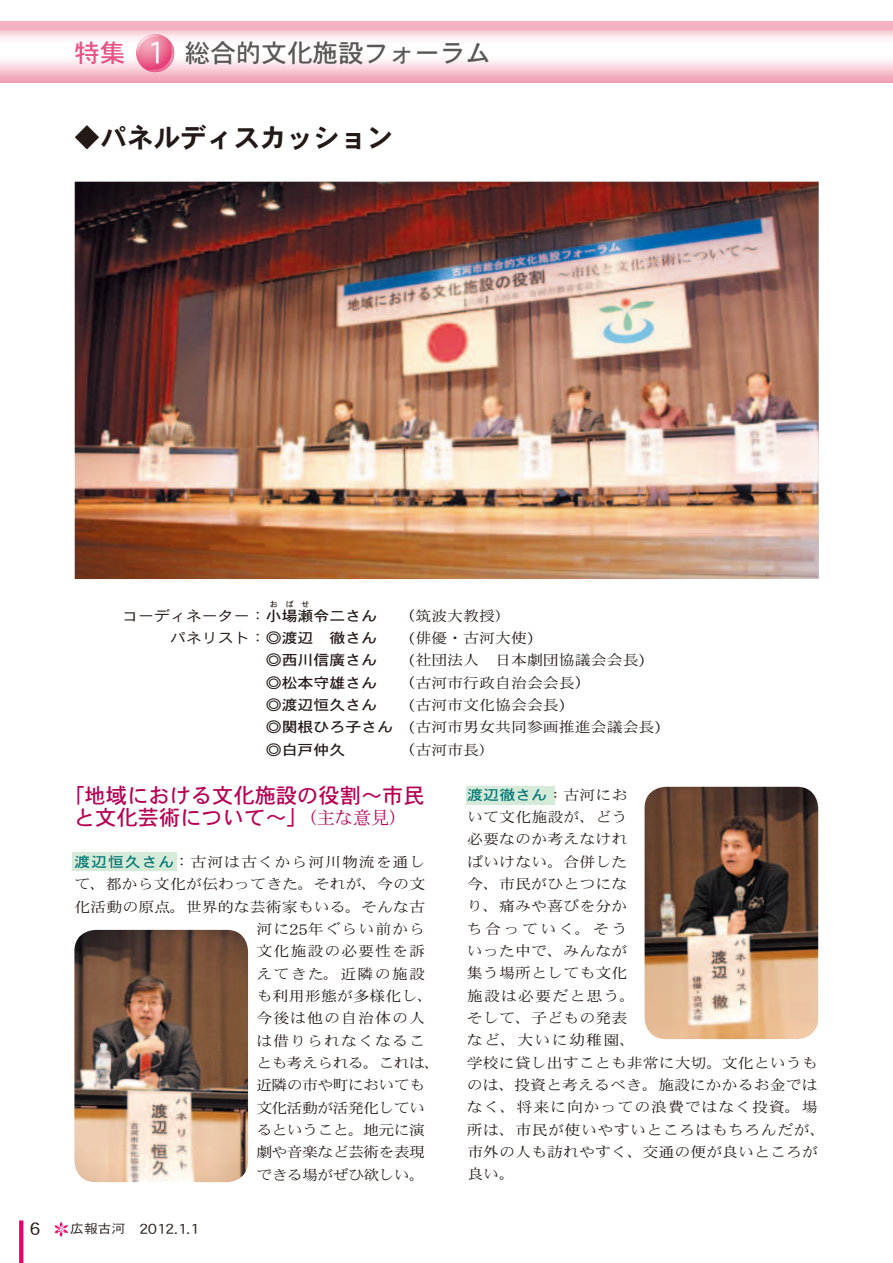
<style>
.page{position:relative;width:893px;height:1263px;background:#fff}
.page>*{position:absolute;margin:0;border:0;box-sizing:border-box;transform-origin:0 0}
.t1{font:26.55px "DFHS Gothic Std W7";color:#231916}
.t2{font:25.5px "DFHS Gothic Std W5";color:#595857}
.t3{font:21.3px/22.4px "DFHS Gothic Std W5";color:#b60055;text-align:center}
.t4{font:19.2px "DFHS Gothic Std W3";color:#231916;scale:1.11 1}
.t5{font:15.6px "DFHS Gothic Std W3";color:#231916;scale:1.11 1}
.t6{font:14.4px/22.4px "DFHS Mincho Std W3";letter-spacing:.005em;color:#231916;scale:1.11 1}
.t7{font:14.4px "DFHS Mincho Std W3";letter-spacing:-.04em;color:#231916;scale:1.11 1}
.t8{font:14.4px "DFHS Gothic Std W5";color:#231916;scale:1.11 1}
.t9{font:14.4px "DFHS Mincho Std W3";letter-spacing:.065em;color:#231916;scale:1.11 1}
.t10{font:14.4px "DFHS Mincho Std W3";letter-spacing:.055em;color:#231916;scale:1.11 1}
.t11{font:14.4px "DFHS Gothic Std W3";color:#231916;scale:1.11 1}
.t12{font:14.4px "DFHS Mincho Std W3";letter-spacing:.06em;color:#231916;scale:1.11 1}
.t13{font:14.4px "DFHS Mincho Std W3";letter-spacing:.075em;color:#231916;scale:1.11 1}
.t14{font:14.4px "DFHS Gothic Std W5";letter-spacing:.01em;color:#007572;scale:1.11 1}
.t15{font:7.95px "DFHS Gothic Std W5";color:#231916}
.s1{color:#e95385}
.s2{font-family:"DFHS Gothic Std W3";font-size:34.5px;color:#fff}
.s3{font-family:"DFHS Mincho Std W3"}
.s4{font-family:"DFHS Gothic Std W5"}
.s5{font-size:16.5px}
.s6{font-family:"DFHS Gothic Std W3"}
.s7{font-family:"DFHS Mincho Std W3";font-size:18px}
.s8{font-family:"DFHS Gothic Std W3";color:#231916}
.s9{font-family:"DFHS Mincho Std W3";color:#231916}
.s10{font-family:"DFHS Gothic Std W5";color:#007572}
.s11{font-size:12.45px}
</style>
<div class="page">
<div style="left:73px;top:852px;width:104px;height:19px;background:#d5ead8"></div>
<div style="left:466px;top:786px;width:88px;height:18px;background:#d5ead8"></div>
<img style="left:75px;top:182px;width:744px;height:397px">
<img style="left:74px;top:930px;width:174px;height:252px">
<img style="left:645px;top:787px;width:173px;height:252px">
<img style="left:55px;top:1222px;width:14px;height:14px">
<svg style="left:19px;top:1220px;width:4px;height:43px"></svg>
<svg style="left:136px;top:34px;width:38px;height:38px"></svg>
<h2 class="t2" style="left:74px;top:39px;width:418px"><span class="s1">特集</span> <span class="s2">1</span> 総合的文化施設フォーラム</h2>
<h1 class="t1" style="left:74px;top:123px;width:320px">◆パネルディスカッション</h1>
<p class="t15" style="left:270px;top:600px;width:41px">おばせ</p>
<p class="t11" style="left:122px;top:608px;width:231px">コーディネーター<span class="s3">：</span><span class="s4">小場瀬令二さん</span></p>
<p class="t6" style="left:409px;top:604px;width:93px"><span class="s5">(</span>筑波大教授）</p>
<p class="t8" style="left:170px;top:630px;width:188px"><span class="s6">パネリスト</span><span class="s3">：</span>◎渡辺 徹さん</p>
<p class="t6" style="left:409px;top:626px;width:113px"><span class="s5">(</span>俳優・古河大使<span class="s5">)</span></p>
<p class="t8" style="left:266px;top:652px;width:102px">◎西川信廣さん</p>
<p class="t6" style="left:409px;top:649px;width:214px"><span class="s5">(</span>社団法人 日本劇団協議会会長<span class="s5">)</span></p>
<p class="t8" style="left:266px;top:675px;width:102px">◎松本守雄さん</p>
<p class="t6" style="left:409px;top:671px;width:156px"><span class="s5">(</span>古河市行政自治会会長<span class="s5">)</span></p>
<p class="t8" style="left:266px;top:697px;width:102px">◎渡辺恒久さん</p>
<p class="t6" style="left:266px;top:693px;width:357px;text-indent:144px"><span class="s5">(</span>古河市文化協会会長<span class="s5">)<br></span><span class="s4">◎関根ひろ子さん</span> <span class="s5">(</span>古河市男女共同参画推進会議会長<span class="s5">)</span></p>
<p class="t8" style="left:266px;top:742px;width:73px">◎白戸仲久</p>
<p class="t6" style="left:409px;top:738px;width:79px"><span class="s5">(</span>古河市長）</p>
<h3 class="t3" style="left:63px;top:783px;width:363px">「地域における文化施設の役割～市民と文化芸術について～」<span class="s7">（主な意見）</span></h3>
<p class="t14" style="left:467px;top:787px;width:146px">渡辺徹さん<span class="s8">：</span><span class="s9">古河にお</span></p>
<p class="t6" style="left:467px;top:805px;width:325px">いて文化施設が、どう<br>必要なのか考えなけれ<br>ばいけない。合併した<br>今、市民がひとつにな<br>り、痛みや喜びを分か<br>ち合っていく。そう<br>いった中で、みんなが<br>集う場所としても文化<br>施設は必要だと思う。<br>そして、子どもの発表<br>など、大いに幼稚園、<br>学校に貸し出すことも非常に大切。文化というものは、投資と考えるべき。施設にかかるお金ではなく、将来に向かっての浪費ではなく投資。場所は、市民が使いやすいところはもちろんだが、市外の人も訪れやすく、交通の便が良いところが良い。</p>
<p class="t10" style="left:74px;top:854px;width:318px"><span class="s10">渡辺恒久さん</span>：古河は古くから河川物流を通し</p>
<p class="t6" style="left:74px;top:873px;width:318px">て、都から文化が伝わってきた。それが、今の文</p>
<p class="t6" style="left:74px;top:895px;width:317px">化活動の原点。世界的な芸術家もいる。そんな古</p>
<p class="t12" style="left:256px;top:921px;width:153px">河に<span class="s5">25</span>年ぐらい前から</p>
<p class="t9" style="left:256px;top:943px;width:153px">文化施設の必要性を訴</p>
<p class="t13" style="left:256px;top:966px;width:153px">えてきた。近隣の施設</p>
<p class="t6" style="left:256px;top:984px;width:161px">も利用形態が多様化し、</p>
<p class="t9" style="left:256px;top:1010px;width:153px">今後は他の自治体の人</p>
<p class="t9" style="left:256px;top:1033px;width:153px">は借りられなくなるこ</p>
<p class="t7" style="left:256px;top:1055px;width:167px">とも考えられる。これは、</p>
<p class="t7" style="left:256px;top:1077px;width:153px">近隣の市や町においても</p>
<p class="t7" style="left:256px;top:1100px;width:153px">文化活動が活発化してい</p>
<p class="t7" style="left:256px;top:1122px;width:153px">るということ。地元に演</p>
<p class="t7" style="left:256px;top:1144px;width:153px">劇や音楽など芸術を表現</p>
<p class="t7" style="left:256px;top:1166px;width:153px">できる場がぜひ欲しい。</p>
<h3 class="t4" style="left:30px;top:1218px;width:11px">6</h3>
<p class="t5" style="left:70px;top:1220px;width:117px"><span class="s11">広報古河</span> 2012.1.1</p>
</div>
